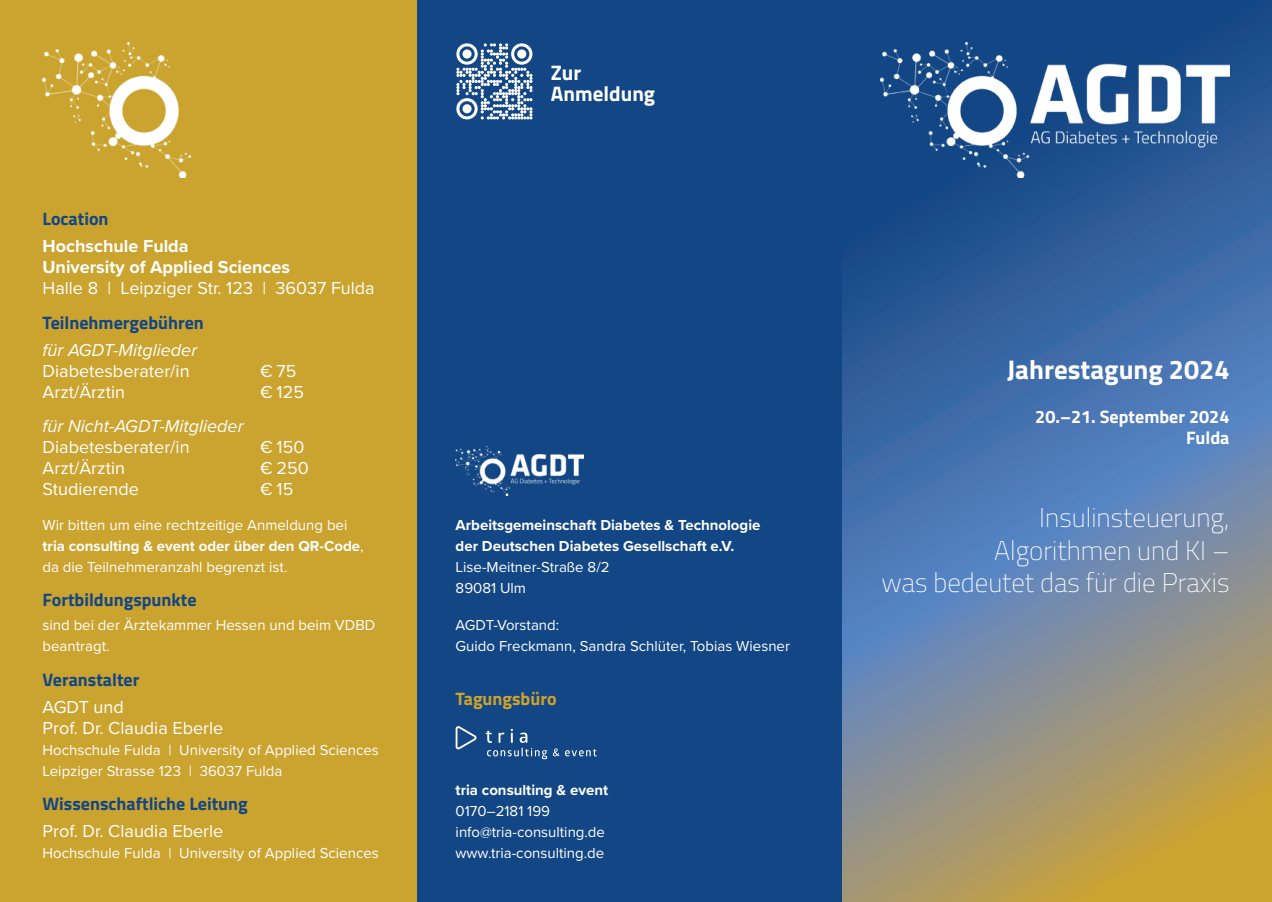
<style>
.page{position:relative;width:1272px;height:902px;background:#fff}
.page>*{position:absolute;margin:0;border:0;box-sizing:border-box;transform-origin:0 0}
.t1{font:100 27px/32.4px "Titillium Web";color:#fff;text-align:right}
.t2{font:700 27px "Titillium Web";color:#fff}
.t3{font:700 21px/21px "Titillium Web";color:#fff}
.t4{font:18px/21px "Proxima Nova";color:#fff}
.t5{font:700 18px "Titillium Web";color:#134684}
.t6{font:700 18px/21px "Proxima Nova";color:#fff}
.t7{font:italic 18px "Proxima Nova";color:#fff}
.t8{font:700 18px/21.6px "Titillium Web";color:#fff;text-align:right}
.t9{font:700 18px "Titillium Web";color:#cba32f}
.t10{font:15px/21px "Proxima Nova";color:#fff}
.t11{font:700 15px/21px "Proxima Nova";color:#fff}
.s1{font-weight:700}
</style>
<div class="page">
<div style="left:417px;top:0;width:425px;height:901px;background:#134684"></div>
<div style="left:0;top:0;width:417px;height:901px;background:#cba32f"></div>
<svg style="left:842px;top:0;width:429px;height:901px;background:#617a93"></svg>
<img style="left:880px;top:43px;width:349px;height:134px">
<img style="left:43px;top:43px;width:149px;height:134px">
<img style="left:455px;top:446px;width:128px;height:49px">
<svg style="left:456px;top:43px;width:76px;height:76px"></svg>
<div style="left:462px;top:49px;width:9px;height:10px;background:#fff;border-radius:50%"></div>
<div style="left:517px;top:49px;width:9px;height:10px;background:#fff;border-radius:50%"></div>
<div style="left:462px;top:104px;width:9px;height:9px;background:#fff;border-radius:50%"></div>
<svg style="left:455px;top:726px;width:22px;height:22px"></svg>
<svg style="left:485px;top:728px;width:62px;height:31px"></svg>
<svg style="left:553px;top:748px;width:6px;height:8px"></svg>
<svg style="left:565px;top:749px;width:31px;height:7px"></svg>
<p class="t5" style="left:43px;top:212px;width:68px">Location</p>
<p class="t6" style="left:43px;top:236px;width:249px">Hochschule Fulda<br>University of Applied Sciences</p>
<p class="t4" style="left:43px;top:278px;width:334px">Halle 8 | Leipziger Str. 123 | 36037 Fulda</p>
<p class="t5" style="left:43px;top:315px;width:163px">Teilnehmergebühren</p>
<p class="t7" style="left:43px;top:342px;width:156px">für AGDT-Mitglieder</p>
<p class="t4" style="left:43px;top:360px;width:148px">Diabetesberater/in</p>
<p class="t4" style="left:260px;top:360px;width:38px">€ 75</p>
<p class="t4" style="left:43px;top:381px;width:84px">Arzt/Ärztin</p>
<p class="t4" style="left:260px;top:381px;width:45px">€ 125</p>
<p class="t7" style="left:43px;top:418px;width:203px">für Nicht-AGDT-Mitglieder</p>
<p class="t4" style="left:43px;top:437px;width:148px">Diabetesberater/in</p>
<p class="t4" style="left:260px;top:437px;width:46px">€ 150</p>
<p class="t4" style="left:43px;top:458px;width:84px">Arzt/Ärztin</p>
<p class="t4" style="left:260px;top:458px;width:50px">€ 250</p>
<p class="t4" style="left:43px;top:479px;width:98px">Studierende</p>
<p class="t4" style="left:260px;top:479px;width:35px">€ 15</p>
<p class="t10" style="left:43px;top:514px;width:322px">Wir bitten um eine rechtzeitige Anmeldung bei <span class="s1">tria consulting &amp; event oder über den QR-Code</span>, da die Teilnehmeranzahl begrenzt ist.</p>
<p class="t5" style="left:43px;top:593px;width:155px">Fortbildungspunkte</p>
<p class="t10" style="left:43px;top:615px;width:334px">sind bei der Ärztekammer Hessen und beim VDBD beantragt.</p>
<p class="t5" style="left:43px;top:672px;width:98px">Veranstalter</p>
<p class="t4" style="left:43px;top:696px;width:182px">AGDT und<br>Prof. Dr. Claudia Eberle</p>
<p class="t10" style="left:43px;top:739px;width:338px">Hochschule Fulda | University of Applied Sciences<br>Leipziger Strasse 123 | 36037 Fulda</p>
<p class="t5" style="left:43px;top:797px;width:207px">Wissenschaftliche Leitung</p>
<p class="t4" style="left:43px;top:821px;width:182px">Prof. Dr. Claudia Eberle</p>
<p class="t10" style="left:43px;top:843px;width:338px">Hochschule Fulda | University of Applied Sciences</p>
<h2 class="t3" style="left:551px;top:64px;width:106px">Zur<br>Anmeldung</h2>
<p class="t11" style="left:455px;top:515px;width:306px">Arbeitsgemeinschaft Diabetes &amp; Technologie der Deutschen Diabetes Gesellschaft e.V.</p>
<p class="t10" style="left:455px;top:556px;width:155px">Lise-Meitner-Straße 8/2<br>89081 Ulm</p>
<p class="t10" style="left:455px;top:615px;width:336px">AGDT-Vorstand:<br>Guido Freckmann, Sandra Schlüter, Tobias Wiesner</p>
<p class="t9" style="left:455px;top:691px;width:103px">Tagungsbüro</p>
<p class="t11" style="left:455px;top:780px;width:154px">tria consulting &amp; event</p>
<p class="t10" style="left:455px;top:801px;width:151px">0170–2181 199 info@tria-consulting.de www.tria-consulting.de</p>
<h1 class="t2" style="left:1007px;top:360px;width:224px">Jahrestagung 2024</h1>
<p class="t8" style="left:1035px;top:407px;width:196px">20.–21. September 2024<br>Fulda</p>
<h1 class="t1" style="left:881px;top:504px;width:349px">Insulinsteuerung,<br>Algorithmen und KI –<br>was bedeutet das für die Praxis</h1>
</div>
